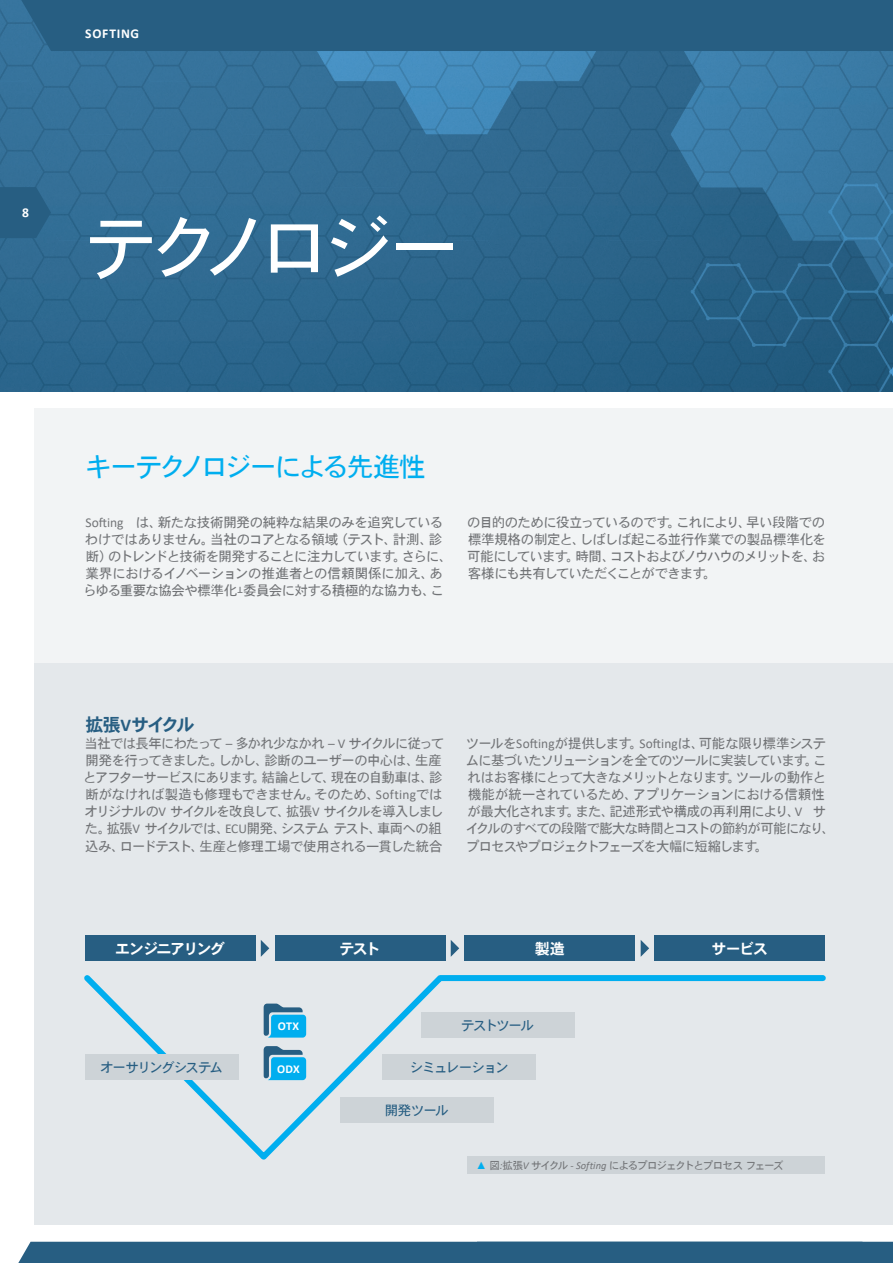
<style>
.page{position:relative;width:893px;height:1263px;background:#fff}
.page>*{position:absolute;margin:0;border:0;box-sizing:border-box;transform-origin:0 0}
.t1{font:72px "URW Heisei Gothic";letter-spacing:-.135em;color:#fff}
.Headline_H2{font:27px "URW Heisei Gothic";letter-spacing:-.085em;color:#00aeef}
.Subhead_H3_Automotiv{font:700 18px "URW Heisei Gothic";letter-spacing:-.135em;color:#275e82}
.Subhead_H3_Automotiv-2{font:700 15px "URW Heisei Gothic";letter-spacing:-.085em;color:#fff}
.Copy{font:13.5px/17px "URW Heisei Gothic";letter-spacing:-.06em;color:#727477}
.Copy-2{font:13.5px/17px "URW Heisei Gothic";letter-spacing:-.04em;color:#727477}
.t2{font:13.5px "URW Heisei Gothic";letter-spacing:-.1em;color:#275e82}
.t3{font:700 13.5px "Calibri";letter-spacing:.05em;color:#fff}
.t4{font:700 12px "Calibri";letter-spacing:.015em;color:#fff}
.t5{font:10.5px "URW Heisei Gothic";letter-spacing:-.1em;color:#727477}
.s1{font-family:"Calibri"}
.s2{font-family:"Noto Sans CJ Kjp"}
.s3{font-family:"Arial";font-style:italic;color:#00aeef}
.s4{font-family:"Calibri";font-style:italic}
</style>
<div class="page">
<div style="left:34px;top:408px;width:859px;height:817px;background:#f2f4f5"></div>
<div style="left:34px;top:663px;width:859px;height:562px;background:#e4e8eb"></div>
<img style="left:0;top:0;width:893px;height:391px">
<div style="left:85px;top:935px;width:170px;height:26px;background:#275e82"></div>
<div style="left:275px;top:935px;width:170px;height:26px;background:#275e82"></div>
<div style="left:465px;top:935px;width:170px;height:26px;background:#275e82"></div>
<div style="left:655px;top:935px;width:170px;height:26px;background:#275e82"></div>
<svg style="left:261px;top:940px;width:8px;height:17px"></svg>
<svg style="left:451px;top:940px;width:8px;height:17px"></svg>
<svg style="left:641px;top:940px;width:8px;height:17px"></svg>
<div style="left:468px;top:1157px;width:357px;height:17px;background:#cdd3d7"></div>
<svg style="left:84px;top:975px;width:742px;height:190px"></svg>
<div style="left:85px;top:1054px;width:153px;height:26px;background:#cdd3d7"></div>
<div style="left:18px;top:1242px;width:875px;height:21px;background:#275e82"></div>
<svg style="left:0;top:187px;width:51px;height:51px;background:#286084"></svg>
<div style="left:11px;top:0;width:882px;height:51px;background:#275e82"></div>
<p class="t3" style="left:85px;top:24px;width:55px">SOFTING</p>
<p class="t3" style="left:22px;top:203px;width:8px">8</p>
<p class="t1" style="left:85px;top:195px;width:377px">テクノロジー</p>
<p class="Headline_H2" style="left:85px;top:447px;width:342px">キーテクノロジーによる先進性</p>
<p class="Copy-2" style="left:83px;top:513px;width:371px"><span class="s1">Softing</span> は、新たな技術開発の純粋な結果のみを追究しているわけではありません。当社のコアとなる領域（テスト、計測、診断）のトレンドと技術を開発することに注力しています。さらに、業界におけるイノベーションの推進者との信頼関係に加え、あらゆる重要な協会や標準化<span class="s2">ￌ</span>委員会に対する積極的な協力も、こ</p>
<p class="Copy" style="left:467px;top:513px;width:360px;text-align:justify">の目的のために役立っているのです。これにより、早い段階での標準規格の制定と、しばしば起こる並行作業での製品標準化を可能にしています。時間、コストおよびノウハウのメリットを、お客様にも共有していただくことができます。</p>
<p class="Subhead_H3_Automotiv" style="left:85px;top:715px;width:111px">拡張<span class="s1">V</span>サイクル</p>
<p class="Copy" style="left:83px;top:734px;width:363px">当社では長年にわたって <span class="s1">–</span> 多かれ少なかれ <span class="s1">– V</span> サイクルに従って開発を行ってきました。しかし、診断のユーザーの中心は、生産とアフターサービスにあります。結論として、現在の自動車は、診断がなければ製造も修理もできません。そのため、<span class="s1">Softing</span>ではオリジナルの<span class="s1">V</span> サイクルを改良して、拡張<span class="s1">V</span> サイクルを導入しました。拡張<span class="s1">V</span> サイクルでは、<span class="s1">ECU</span>開発、システムテスト、車両への組込み、ロードテスト、生産と修理工場で使用される一貫した統合</p>
<p class="Copy" style="left:466px;top:734px;width:371px">ツールを<span class="s1">Softing</span>が提供します。<span class="s1">Softing</span>は、可能な限り標準システムに基づいたソリューションを全てのツールに実装しています。これはお客様にとって大きなメリットとなります。ツールの動作と機能が統一されているため、アプリケーションにおける信頼性が最大化されます。また、記述形式や構成の再利用により、<span class="s1">V</span> サイクルのすべての段階で膨大な時間とコストの節約が可能になり、プロセスやプロジェクトフェーズを大幅に短縮します。</p>
<p class="Subhead_H3_Automotiv-2" style="left:115px;top:940px;width:111px">エンジニアリング</p>
<p class="Subhead_H3_Automotiv-2" style="left:339px;top:940px;width:43px">テスト</p>
<p class="Subhead_H3_Automotiv-2" style="left:535px;top:940px;width:32px">製造</p>
<p class="Subhead_H3_Automotiv-2" style="left:711px;top:940px;width:58px">サービス</p>
<p class="t2" style="left:100px;top:1058px;width:125px">オーサリングシステム</p>
<p class="t4" style="left:278px;top:1017px;width:23px">OTX</p>
<p class="t4" style="left:277px;top:1060px;width:24px">ODX</p>
<p class="t2" style="left:461px;top:1015px;width:74px">テストツール</p>
<p class="t2" style="left:410px;top:1058px;width:100px">シミュレーション</p>
<p class="t2" style="left:385px;top:1100px;width:66px">開発ツール</p>
<p class="t5" style="left:476px;top:1158px;width:309px"><span class="s3">▲</span> 図<span class="s4">:</span>拡張<span class="s4">V</span> サイクル <span class="s4">- Softing</span> によるプロジェクトとプロセスフェーズ</p>
</div>
